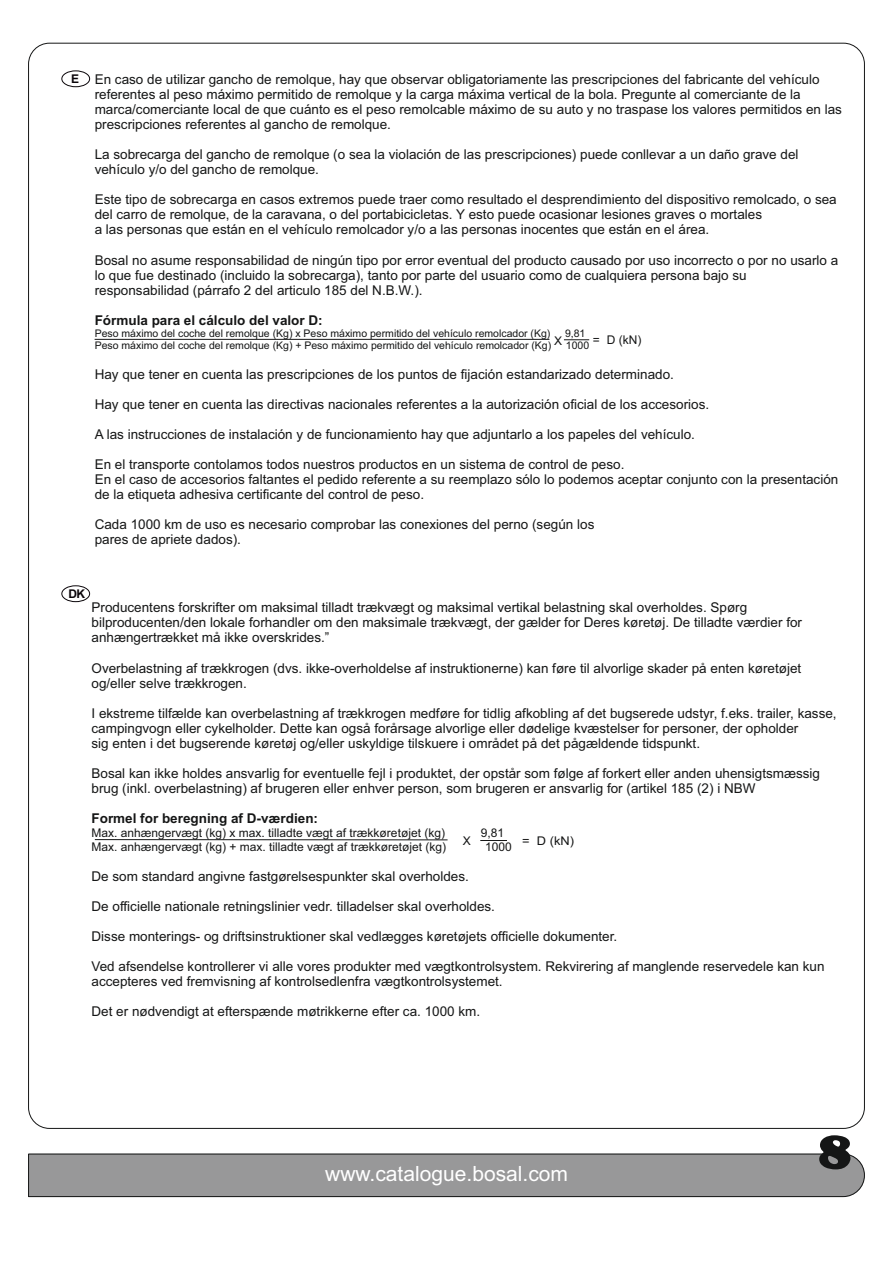
<style>
.page{position:relative;width:893px;height:1263px;background:#fff}
.page>*{position:absolute;margin:0;border:0;box-sizing:border-box;transform-origin:0 0}
.t1{font:900 54px "Cooper";color:#151616}
.t2{font:21px "Arial";color:#fff}
.t3{font:13.5px/15.1px "Arial";color:#151616}
.t4{font:700 13.5px "Arial";color:#151616}
.t5{font:12px "Arial";color:#151616}
.t6{font:12px "Arial";color:#151616;scale:1.07 1}
.t7{font:700 12px "Arial";color:#0a0509}
.t8{font:10.5px "Arial";color:#151616}
</style>
<div class="page">
<svg style="left:61px;top:70px;width:29px;height:17px"></svg>
<hr style="left:95px;top:339px;width:454px;height:1px;background:#151616">
<svg style="left:564px;top:339px;width:25px;height:1px"></svg>
<svg style="left:61px;top:585px;width:29px;height:17px"></svg>
<hr style="left:95px;top:839px;width:353px;height:1px;background:#151616">
<svg style="left:480px;top:840px;width:27px;height:1px"></svg>
<svg style="left:28px;top:1153px;width:837px;height:44px;background:#929293"></svg>
<p class="t7" style="left:71px;top:74px;width:10px">E</p>
<p class="t3" style="left:95px;top:73px;width:749px">En caso de utilizar gancho de remolque, hay que observar obligatoriamente las prescripciones del fabricante del vehículo referentes al peso máximo permitido de remolque y la carga máxima vertical de la bola. Pregunte al comerciante de la marca/comerciante local de que cuánto es el peso remolcable máximo de su auto y no traspase los valores permitidos en las prescripciones referentes al gancho de remolque.</p>
<p class="t3" style="left:95px;top:148px;width:705px">La sobrecarga del gancho de remolque (o sea la violación de las prescripciones) puede conllevar a un daño grave del vehículo y/o del gancho de remolque.</p>
<p class="t3" style="left:95px;top:193px;width:744px">Este tipo de sobrecarga en casos extremos puede traer como resultado el desprendimiento del dispositivo remolcado, o sea del carro de remolque, de la caravana, o del portabicicletas. Y esto puede ocasionar lesiones graves o mortales<br>a las personas que están en el vehículo remolcador y/o a las personas inocentes que están en el área.</p>
<p class="t3" style="left:95px;top:253px;width:745px">Bosal no asume responsabilidad de ningún tipo por error eventual del producto causado por uso incorrecto o por no usarlo a lo que fue destinado (incluido la sobrecarga), tanto por parte del usuario como de cualquiera persona bajo su responsabilidad (párrafo 2 del articulo 185 del N.B.W.).</p>
<p class="t4" style="left:95px;top:315px;width:230px">Fórmula para el cálculo del valor D:</p>
<p class="t8" style="left:95px;top:330px;width:457px">Peso máximo del coche del remolque (Kg) x Peso máximo permitido del vehículo remolcador (Kg)</p>
<p class="t8" style="left:565px;top:330px;width:22px">9,81</p>
<p class="t8" style="left:95px;top:341px;width:458px">Peso máximo del coche del remolque (Kg) + Peso máximo permitido del vehículo remolcador (Kg)</p>
<p class="t8" style="left:566px;top:341px;width:25px">1000</p>
<p class="t3" style="left:95px;top:367px;width:581px">Hay que tener en cuenta las prescripciones de los puntos de fijación estandarizado determinado.</p>
<p class="t3" style="left:95px;top:398px;width:616px">Hay que tener en cuenta las directivas nacionales referentes a la autorización oficial de los accesorios.</p>
<p class="t3" style="left:95px;top:428px;width:602px">A las instrucciones de instalación y de funcionamiento hay que adjuntarlo a los papeles del vehículo.</p>
<p class="t3" style="left:95px;top:458px;width:745px">En el transporte contolamos todos nuestros productos en un sistema de control de peso.<br>En el caso de accesorios faltantes el pedido referente a su reemplazo sólo lo podemos aceptar conjunto con la presentación de la etiqueta adhesiva certificante del control de peso.</p>
<p class="t3" style="left:95px;top:518px;width:501px">Cada 1000 km de uso es necesario comprobar las conexiones del perno (según los pares de apriete dados).</p>
<p class="t5" style="left:554px;top:336px;width:10px">X</p>
<p class="t5" style="left:593px;top:335px;width:50px">= D (kN)</p>
<p class="t7" style="left:68px;top:589px;width:18px">DK</p>
<p class="t3" style="left:92px;top:601px;width:712px">Producentens forskrifter om maksimal tilladt trækvægt og maksimal vertikal belastning skal overholdes. Spørg bilproducenten/den lokale forhandler om den maksimale trækvægt, der gælder for Deres køretøj. De tilladte værdier for anhængertrækket må ikke overskrides.”</p>
<p class="t3" style="left:92px;top:661px;width:711px">Overbelastning af trækkrogen (dvs. ikke-overholdelse af instruktionerne) kan føre til alvorlige skader på enten køretøjet og/eller selve trækkrogen.</p>
<p class="t3" style="left:92px;top:707px;width:747px">I ekstreme tilfælde kan overbelastning af trækkrogen medføre for tidlig afkobling af det bugserede udstyr, f.eks. trailer, kasse, campingvogn eller cykelholder. Dette kan også forårsage alvorlige eller dødelige kvæstelser for personer, der opholder<br>sig enten i det bugserende køretøj og/eller uskyldige tilskuere i området på det pågældende tidspunkt.</p>
<p class="t3" style="left:92px;top:767px;width:730px">Bosal kan ikke holdes ansvarlig for eventuelle fejl i produktet, der opstår som følge af forkert eller anden uhensigtsmæssig brug (inkl. overbelastning) af brugeren eller enhver person, som brugeren er ansvarlig for (artikel 185 (2) i NBW</p>
<p class="t4" style="left:92px;top:813px;width:228px">Formel for beregning af D-værdien:</p>
<p class="t5" style="left:92px;top:828px;width:355px">Max. anhængervægt (kg) x max. tilladte vægt af trækkøretøjet (kg)</p>
<p class="t5" style="left:481px;top:828px;width:25px">9,81</p>
<p class="t5" style="left:92px;top:842px;width:356px">Max. anhængervægt (kg) + max. tilladte vægt af trækkøretøjet (kg)</p>
<p class="t5" style="left:485px;top:842px;width:28px">1000</p>
<p class="t3" style="left:92px;top:870px;width:379px">De som standard angivne fastgørelsespunkter skal overholdes.</p>
<p class="t3" style="left:92px;top:900px;width:405px">De officielle nationale retningslinier vedr. tilladelser skal overholdes.</p>
<p class="t3" style="left:92px;top:930px;width:527px">Disse monterings- og driftsinstruktioner skal vedlægges køretøjets officielle dokumenter.</p>
<p class="t3" style="left:92px;top:960px;width:735px">Ved afsendelse kontrollerer vi alle vores produkter med vægtkontrolsystem. Rekvirering af manglende reservedele kan kun accepteres ved fremvisning af kontrolsedlenfra vægtkontrolsystemet.</p>
<p class="t3" style="left:92px;top:1005px;width:390px">Det er nødvendigt at efterspænde møtrikkerne efter ca. 1000 km.</p>
<p class="t5" style="left:463px;top:836px;width:10px">X</p>
<p class="t6" style="left:522px;top:837px;width:50px">= D (kN)</p>
<h2 class="t2" style="left:325px;top:1165px;width:244px">www.catalogue.bosal.com</h2>
<h1 class="t1" style="left:819px;top:1132px;width:34px">8</h1>
</div>
